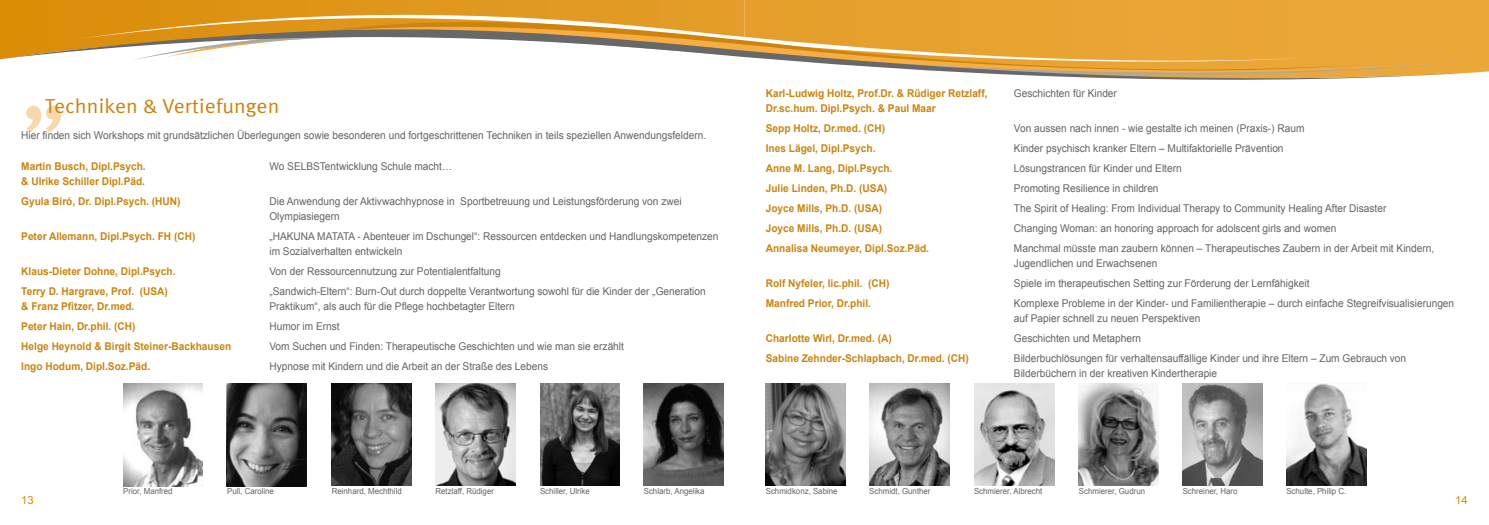
<style>
.page{position:relative;width:1489px;height:525px;background:#fff}
.page>*{position:absolute;margin:0;border:0;box-sizing:border-box;transform-origin:0 0}
.t1{font:100px "Meta Normal";color:#f7d7ac}
.t2{font:20.25px "Meta Normal";letter-spacing:.01em;color:#cb840d;scale:1.06 1}
.t3{font:11.25px "Arial";color:#db8d03}
.t4{font:10.75px/15px "Arial";color:#636363;scale:.95 1}
.t5{font:700 10.75px/20px "Arial";color:#cb840d;scale:.95 1}
.t6{font:8.38px "Arial";color:#636363;scale:.95 1}
</style>
<div class="page">
<img style="left:123px;top:383px;width:80px;height:103px">
<img style="left:227px;top:383px;width:79px;height:103px">
<img style="left:332px;top:383px;width:79px;height:102px">
<img style="left:435px;top:383px;width:80px;height:102px">
<img style="left:540px;top:383px;width:79px;height:102px">
<img style="left:643px;top:383px;width:80px;height:102px">
<img style="left:765px;top:383px;width:80px;height:102px">
<img style="left:869px;top:383px;width:80px;height:102px">
<img style="left:974px;top:383px;width:79px;height:102px">
<img style="left:1078px;top:383px;width:80px;height:102px">
<img style="left:1182px;top:383px;width:80px;height:102px">
<img style="left:1286px;top:383px;width:79px;height:102px">
<svg style="left:0;top:0;width:744px;height:24px;background:#de9315"></svg>
<svg style="left:78px;top:7px;width:87px;height:17px"></svg>
<svg style="left:165px;top:6px;width:579px;height:6px;background:#e1971e"></svg>
<svg style="left:132px;top:12px;width:612px;height:12px;background:#e5a741"></svg>
<svg style="left:0;top:24px;width:744px;height:36px"></svg>
<div style="left:744px;top:0;width:744px;height:6px;background:#e9a433"></div>
<svg style="left:744px;top:6px;width:744px;height:67px;background:#e9a434"></svg>
<svg style="left:744px;top:12px;width:730px;height:62px;background:#e8a433"></svg>
<svg style="left:744px;top:24px;width:714px;height:56px;background:#e4ae56"></svg>
<h2 class="t2" style="left:45px;top:94px;width:222px">Techniken &amp; Vertiefungen</h2>
<p class="t4" style="left:21px;top:128px;width:722px">Hier finden sich Workshops mit grundsätzlichen Überlegungen sowie besonderen und fortgeschrittenen Techniken in teils speziellen Anwendungsfeldern.</p>
<p class="t5" style="left:21px;top:157px;width:132px">Martin Busch, Dipl.Psych.</p>
<p class="t4" style="left:269px;top:159px;width:194px">Wo SELBSTentwicklung Schule macht…</p>
<p class="t5" style="left:21px;top:172px;width:169px">&amp; Ulrike Schiller Dipl.Päd.<br>Gyula Biró, Dr. Dipl.Psych. (HUN)</p>
<h1 class="t1" style="left:21px;top:26px;width:47px">„</h1>
<p class="t4" style="left:269px;top:194px;width:435px">Die Anwendung der Aktivwachhypnose in Sportbetreuung und Leistungsförderung von zwei<br>Olympiasiegern</p>
<p class="t5" style="left:21px;top:226px;width:185px">Peter Allemann, Dipl.Psych. FH (CH)</p>
<p class="t4" style="left:269px;top:229px;width:474px">„HAKUNA MATATA - Abenteuer im Dschungel“: Ressourcen entdecken und Handlungskompetenzen im Sozialverhalten entwickeln</p>
<p class="t5" style="left:21px;top:261px;width:164px">Klaus-Dieter Dohne, Dipl.Psych.</p>
<p class="t4" style="left:269px;top:264px;width:245px">Von der Ressourcennutzung zur Potentialentfaltung</p>
<p class="t5" style="left:21px;top:281px;width:156px">Terry D. Hargrave, Prof. (USA)</p>
<p class="t4" style="left:269px;top:284px;width:461px">„Sandwich-Eltern“: Burn-Out durch doppelte Verantwortung sowohl für die Kinder der „Generation</p>
<p class="t5" style="left:21px;top:296px;width:121px">&amp; Franz Pfitzer, Dr.med.</p>
<p class="t4" style="left:269px;top:299px;width:260px">Praktikum“, als auch für die Pflege hochbetagter Eltern</p>
<p class="t5" style="left:21px;top:316px;width:122px">Peter Hain, Dr.phil. (CH)</p>
<p class="t4" style="left:269px;top:319px;width:76px">Humor im Ernst</p>
<p class="t5" style="left:21px;top:336px;width:222px">Helge Heynold &amp; Birgit Steiner-Backhausen</p>
<p class="t4" style="left:269px;top:339px;width:375px">Vom Suchen und Finden: Therapeutische Geschichten und wie man sie erzählt</p>
<p class="t5" style="left:21px;top:356px;width:137px">Ingo Hodum, Dipl.Soz.Päd.</p>
<p class="t4" style="left:269px;top:359px;width:295px">Hypnose mit Kindern und die Arbeit an der Straße des Lebens</p>
<p class="t5" style="left:765px;top:83px;width:235px">Karl-Ludwig Holtz, Prof.Dr. &amp; Rüdiger Retzlaff,</p>
<p class="t4" style="left:1013px;top:85px;width:110px">Geschichten für Kinder</p>
<p class="t5" style="left:765px;top:98px;width:180px">Dr.sc.hum. Dipl.Psych. &amp; Paul Maar<br>Sepp Holtz, Dr.med. (CH)</p>
<p class="t4" style="left:1013px;top:120px;width:307px">Von aussen nach innen - wie gestalte ich meinen (Praxis-) Raum</p>
<p class="t5" style="left:765px;top:138px;width:117px">Ines Lägel, Dipl.Psych.</p>
<p class="t4" style="left:1013px;top:140px;width:285px">Kinder psychisch kranker Eltern – Multifaktorielle Prävention</p>
<p class="t5" style="left:765px;top:158px;width:135px">Anne M. Lang, Dipl.Psych.</p>
<p class="t4" style="left:1013px;top:160px;width:178px">Lösungstrancen für Kinder und Eltern</p>
<p class="t5" style="left:765px;top:178px;width:129px">Julie Linden, Ph.D. (USA)</p>
<p class="t4" style="left:1013px;top:180px;width:154px">Promoting Resilience in children</p>
<p class="t5" style="left:765px;top:198px;width:124px">Joyce Mills, Ph.D. (USA)</p>
<p class="t4" style="left:1013px;top:200px;width:393px">The Spirit of Healing: From Individual Therapy to Community Healing After Disaster</p>
<p class="t5" style="left:765px;top:218px;width:124px">Joyce Mills, Ph.D. (USA)</p>
<p class="t4" style="left:1013px;top:220px;width:341px">Changing Woman: an honoring approach for adolscent girls and women</p>
<p class="t5" style="left:765px;top:238px;width:173px">Annalisa Neumeyer, Dipl.Soz.Päd.</p>
<p class="t4" style="left:1013px;top:240px;width:444px">Manchmal müsste man zaubern können – Therapeutisches Zaubern in der Arbeit mit Kindern,<br>Jugendlichen und Erwachsenen</p>
<p class="t5" style="left:765px;top:273px;width:132px">Rolf Nyfeler, lic.phil. (CH)</p>
<p class="t4" style="left:1013px;top:275px;width:312px">Spiele im therapeutischen Setting zur Förderung der Lernfähigkeit</p>
<p class="t5" style="left:765px;top:293px;width:112px">Manfred Prior, Dr.phil.</p>
<p class="t4" style="left:1013px;top:295px;width:465px">Komplexe Probleme in der Kinder- und Familientherapie – durch einfache Stegreifvisualisierungen auf Papier schnell zu neuen Perspektiven</p>
<p class="t5" style="left:765px;top:328px;width:134px">Charlotte Wirl, Dr.med. (A)</p>
<p class="t4" style="left:1013px;top:330px;width:135px">Geschichten und Metaphern</p>
<p class="t5" style="left:765px;top:348px;width:215px">Sabine Zehnder-Schlapbach, Dr.med. (CH)</p>
<p class="t4" style="left:1013px;top:350px;width:414px">Bilderbuchlösungen für verhaltensauffällige Kinder und ihre Eltern – Zum Gebrauch von<br>Bilderbüchern in der kreativen Kindertherapie</p>
<p class="t6" style="left:123px;top:485px;width:54px">Prior, Manfred</p>
<p class="t6" style="left:227px;top:485px;width:51px">Pull, Caroline</p>
<p class="t6" style="left:332px;top:485px;width:75px">Reinhard, Mechthild</p>
<p class="t6" style="left:435px;top:485px;width:63px">Retzlaff, Rüdiger</p>
<p class="t6" style="left:540px;top:485px;width:54px">Schiller, Ulrike</p>
<p class="t6" style="left:643px;top:485px;width:66px">Schlarb, Angelika</p>
<p class="t6" style="left:765px;top:485px;width:77px">Schmidkonz, Sabine</p>
<p class="t6" style="left:869px;top:485px;width:66px">Schmidt, Gunther</p>
<p class="t6" style="left:974px;top:485px;width:73px">Schmierer, Albrecht</p>
<p class="t6" style="left:1078px;top:485px;width:71px">Schmierer, Gudrun</p>
<p class="t6" style="left:1182px;top:485px;width:59px">Schreiner, Haro</p>
<p class="t6" style="left:1286px;top:485px;width:65px">Schulte, Philip C.</p>
<p class="t3" style="left:21px;top:492px;width:14px">13</p>
<p class="t3" style="left:1454px;top:492px;width:14px">14</p>
</div>
